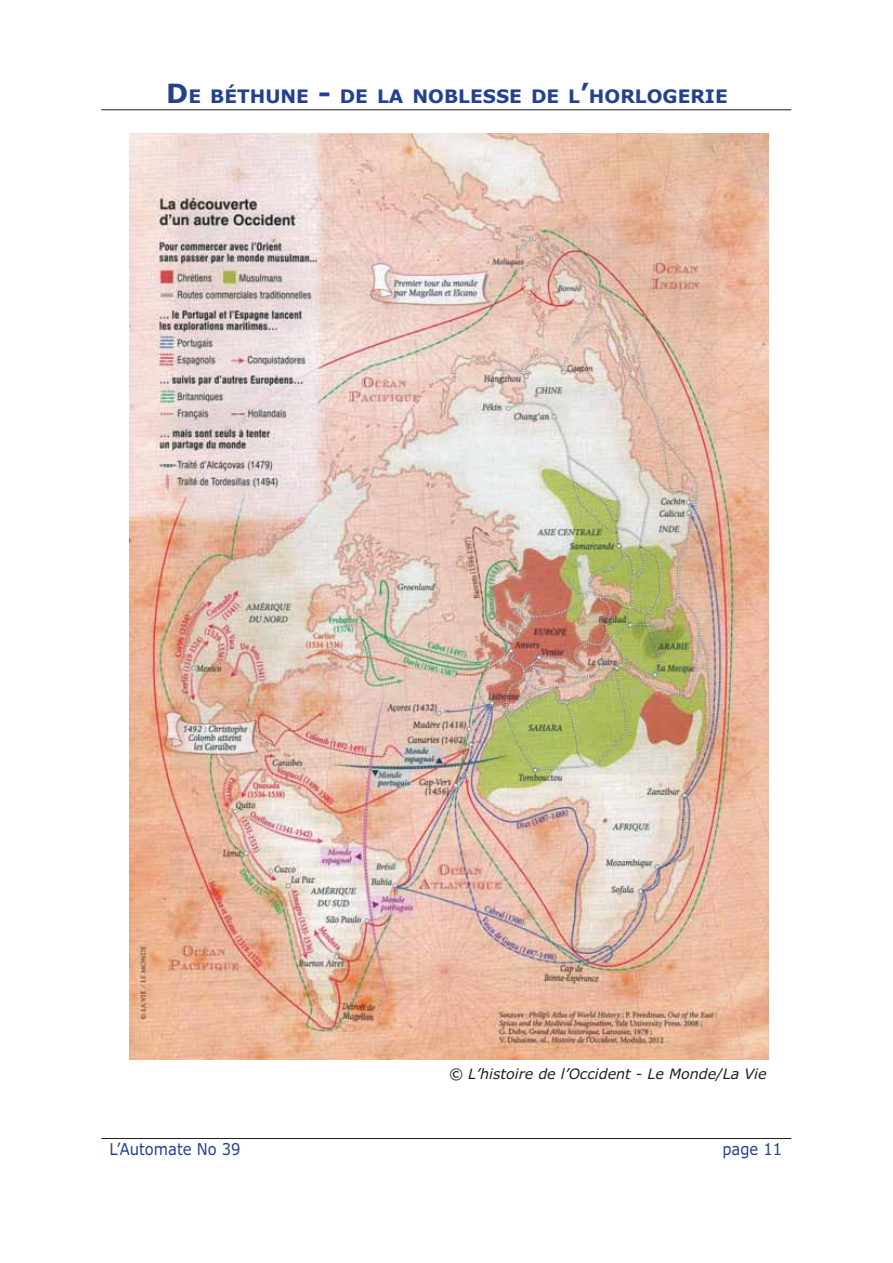
<style>
.page{position:relative;width:893px;height:1263px;background:#fff}
.page>*{position:absolute;margin:0;border:0;box-sizing:border-box;transform-origin:0 0}
.t1{font:700 18.6px "Verdana";color:#25408e}
.t2{font:16.35px "Verdana";color:#25408e;scale:.9 1}
.t3{font:italic 14.25px "Verdana";color:#231f20}
.s1{font-size:26.55px}
</style>
<div class="page">
<hr style="left:101px;top:109px;width:690px;height:1px;background:#231f20">
<hr style="left:101px;top:1138px;width:690px;height:1px;background:#231f20">
<img style="left:130px;top:134px;width:639px;height:926px">
<h1 class="t1" style="left:166px;top:85px;width:563px"><span class="s1">D</span>E BÉTHUNE <span class="s1">-</span> DE LA NOBLESSE DE L<span class="s1">’</span>HORLOGERIE</h1>
<p class="t3" style="left:449px;top:1068px;width:319px">© L’histoire de l’Occident - Le Monde/La Vie</p>
<p class="t2" style="left:110px;top:1142px;width:147px">L’Automate No 39</p>
<p class="t2" style="left:722px;top:1142px;width:68px">page 11</p>
</div>
